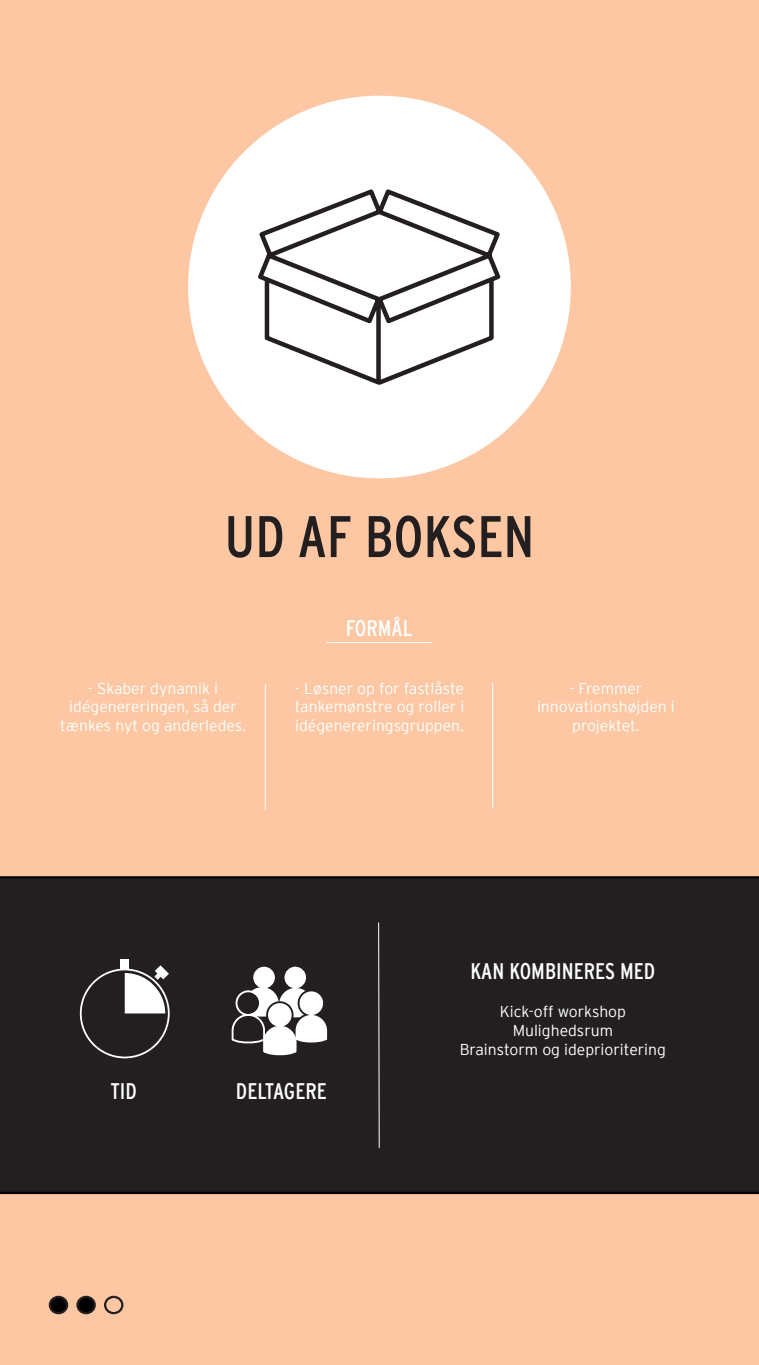
<style>
.page{position:relative;width:759px;height:1365px;background:#fcc7a2}
.page>*{position:absolute;margin:0;border:0;box-sizing:border-box;transform-origin:0 0}
.t1{font:condensed 58.5px "Interstate";color:#231f20}
.t2{font:condensed 22.5px "Interstate";color:#fff}
.t3{font:300 15.75px/18.9px "Interstate";color:#fff;text-align:center}
</style>
<div class="page">
<hr style="left:265px;top:684px;width:1px;height:126px;background:#fff">
<hr style="left:492px;top:682px;width:1px;height:126px;background:#fff">
<div style="left:0;top:876px;width:759px;height:318px;background:#231f20"></div>
<hr style="left:326px;top:642px;width:106px;height:1px;background:#fff">
<hr style="left:378px;top:922px;width:2px;height:226px;background:#fff">
<div style="left:50px;top:1297px;width:17px;height:16px;background:#000;border-radius:50%"></div>
<div style="left:49px;top:1296px;width:19px;height:18px;border:2px solid #231f20;border-radius:50%"></div>
<div style="left:78px;top:1297px;width:17px;height:16px;background:#000;border-radius:50%"></div>
<div style="left:76px;top:1296px;width:20px;height:18px;border:2px solid #231f20;border-radius:50%"></div>
<div style="left:104px;top:1296px;width:19px;height:18px;border:2px solid #231f20;border-radius:50%"></div>
<div style="left:188px;top:96px;width:383px;height:382px;background:#fff;border-radius:50%"></div>
<svg style="left:258px;top:189px;width:243px;height:196px"></svg>
<div style="left:80px;top:968px;width:90px;height:90px;border:2px solid #fff;border-radius:50%"></div>
<div style="left:121px;top:959px;width:8px;height:10px;background:#fff"></div>
<svg style="left:125px;top:965px;width:44px;height:48px"></svg>
<div style="left:253px;top:967px;width:22px;height:21px;background:#fff;border:2px solid #fff;border-radius:50%"></div>
<div style="left:284px;top:967px;width:22px;height:21px;background:#fff;border:2px solid #fff;border-radius:50%"></div>
<svg style="left:231px;top:986px;width:98px;height:70px"></svg>
<h1 class="t1" style="left:225px;top:504px;width:311px">UD AF BOKSEN</h1>
<p class="t3" style="left:60px;top:678px;width:187px">- Skaber dynamik i idégenereringen, så der tænkes nyt og anderledes.</p>
<h2 class="t2" style="left:45px;top:717px;width:12px">NÆSTE</h2>
<h2 class="t2" style="left:105px;top:717px;width:31px">SKRIDT</h2>
<h2 class="t2" style="left:346px;top:616px;width:68px">FORMÅL</h2>
<p class="t3" style="left:295px;top:678px;width:171px;text-align:justify">- Løsner op for fastlåste tankemønstre og roller i idégenereringsgruppen.</p>
<p class="t3" style="left:537px;top:678px;width:139px">- Fremmer innovationshøjden i projektet.</p>
<h2 class="t2" style="left:470px;top:958px;width:97px">KAN KOMBINERES</h2>
<h2 class="t2" style="left:620px;top:958px;width:12px">MED</h2>
<p class="t3" style="left:460px;top:1002px;width:208px">Kick-off workshop<br>Mulighedsrum<br>Brainstorm og ideprioritering</p>
<h2 class="t2" style="left:110px;top:1079px;width:10px">TID</h2>
<h2 class="t2" style="left:236px;top:1079px;width:60px">DE LTAGERE</h2>
<h2 class="t2" style="left:284px;top:1079px;width:12px">E</h2>
</div>
